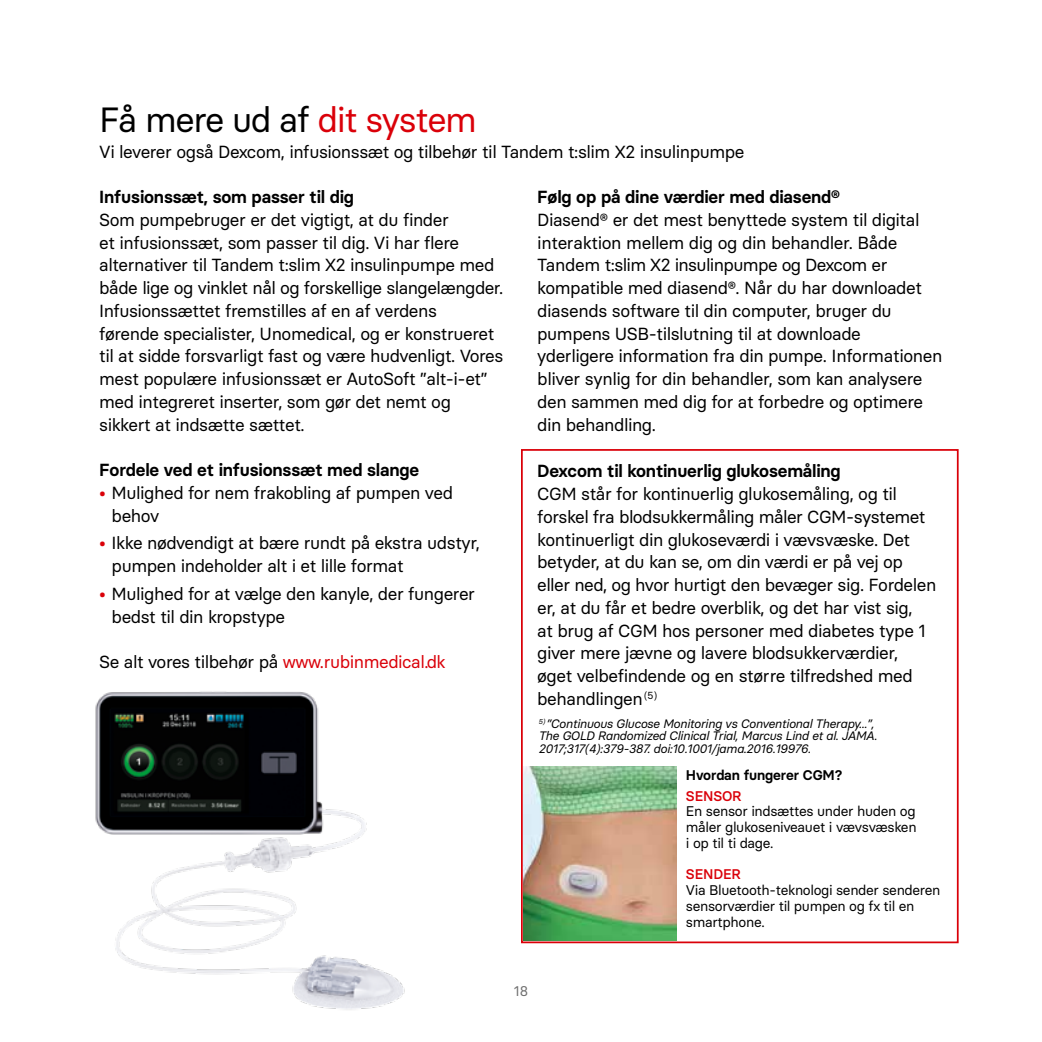
<style>
.page{position:relative;width:1042px;height:1042px;background:#fff}
.page>*{position:absolute;margin:0;border:0;box-sizing:border-box;transform-origin:0 0}
.t1{font:35px "Basier Circle";letter-spacing:-.04em;color:#000}
.t2{font:17.5px/22.8px "Basier Circle";letter-spacing:-.025em;color:#000}
.t3{font:600 17.5px "Basier Circle";letter-spacing:-.01em;color:#000}
.t4{font:14px/15.8px "Basier Circle";letter-spacing:-.025em;color:#000;text-align:justify}
.t5{font:600 14px "Basier Circle";letter-spacing:-.01em;color:#000}
.t6{font:500 14px "Basier Circle";letter-spacing:-.01em;color:#da0009}
.t7{font:14px "Basier Circle";color:#6e6e6e}
.t8{font:italic 12.25px/12.2px "Basier Circle";letter-spacing:-.025em;color:#000}
.s1{color:#da0009}
</style>
<div class="page">
<div style="left:521px;top:449px;width:437px;height:494px;border:2px solid #da0009"></div>
<img style="left:523px;top:767px;width:153px;height:174px">
<img style="left:95px;top:691px;width:310px;height:319px">
<h1 class="t1" style="left:99px;top:98px;width:379px">Få mere ud af <span class="s1">dit system</span></h1>
<p class="t2" style="left:99px;top:141px;width:647px">Vi leverer også Dexcom, infusionssæt og tilbehør til Tandem t:slim X2 insulinpumpe</p>
<p class="t3" style="left:99px;top:186px;width:256px">Infusionssæt, som passer til dig</p>
<p class="t2" style="left:99px;top:208px;width:406px">Som pumpebruger er det vigtigt, at du finder<br>et infusionssæt, som passer til dig. Vi har flere alternativer til Tandem t:slim X2 insulinpumpe med både lige og vinklet nål og forskellige slangelængder.<br>Infusionssættet fremstilles af en af verdens<br>førende specialister, Unomedical, og er konstrueret til at sidde forsvarligt fast og være hudvenligt. Vores mest populære infusionssæt er AutoSoft ”alt-i-et” med integreret inserter, som gør det nemt og sikkert at indsætte sættet.</p>
<p class="t3" style="left:99px;top:459px;width:321px">Fordele ved et infusionssæt med slange</p>
<p class="t2" style="left:112px;top:481px;width:343px;text-indent:-12px"><span class="s1">•</span> Mulighed for nem frakobling af pumpen ved behov</p>
<p class="t2" style="left:112px;top:531px;width:370px;text-indent:-12px"><span class="s1">•</span> Ikke nødvendigt at bære rundt på ekstra udstyr, pumpen indeholder alt i et lille format</p>
<p class="t2" style="left:112px;top:582px;width:365px;text-indent:-12px"><span class="s1">•</span> Mulighed for at vælge den kanyle, der fungerer bedst til din kropstype</p>
<p class="t2" style="left:99px;top:650px;width:348px">Se alt vores tilbehør på <span class="s1">www.rubinmedical.dk</span></p>
<p class="t3" style="left:537px;top:186px;width:304px">Følg op på dine værdier med diasend®</p>
<p class="t2" style="left:537px;top:208px;width:407px">Diasend® er det mest benyttede system til digital interaktion mellem dig og din behandler. Både Tandem t:slim X2 insulinpumpe og Dexcom er kompatible med diasend®. Når du har downloadet diasends software til din computer, bruger du pumpens USB-tilslutning til at downloade<br>yderligere information fra din pumpe. Informationen bliver synlig for din behandler, som kan analysere den sammen med dig for at forbedre og optimere din behandling.</p>
<p class="t3" style="left:537px;top:460px;width:305px">Dexcom til kontinuerlig glukosemåling</p>
<p class="t2" style="left:537px;top:482px;width:401px">CGM står for kontinuerlig glukosemåling, og til forskel fra blodsukkermåling måler CGM-systemet kontinuerligt din glukoseværdi i vævsvæske. Det betyder, at du kan se, om din værdi er på vej op eller ned, og hvor hurtigt den bevæger sig. Fordelen er, at du får et bedre overblik, og det har vist sig,<br>at brug af CGM hos personer med diabetes type 1 giver mere jævne og lavere blodsukkerværdier, øget velbefindende og en større tilfredshed med behandlingen<sup>(5)</sup></p>
<p class="t8" style="left:538px;top:717px;width:340px"><sup>5)</sup> ”Continuous Glucose Monitoring vs Conventional Therapy...”,<br>The GOLD Randomized Clinical Trial, Marcus Lind et al. JAMA.<br>2017;317(4):379-387. doi:10.1001/jama.2016.19976.</p>
<p class="t5" style="left:686px;top:766px;width:158px">Hvordan fungerer CGM?</p>
<p class="t6" style="left:686px;top:787px;width:57px">SENSOR</p>
<p class="t4" style="left:686px;top:803px;width:232px">En sensor indsættes under huden og måler glukoseniveauet i vævsvæsken i op til ti dage.</p>
<p class="t6" style="left:686px;top:865px;width:56px">SENDER</p>
<p class="t4" style="left:686px;top:882px;width:256px;text-align:left">Via Bluetooth-teknologi sender senderen sensorværdier til pumpen og fx til en smartphone.</p>
<p class="t7" style="left:514px;top:982px;width:16px">18</p>
</div>
